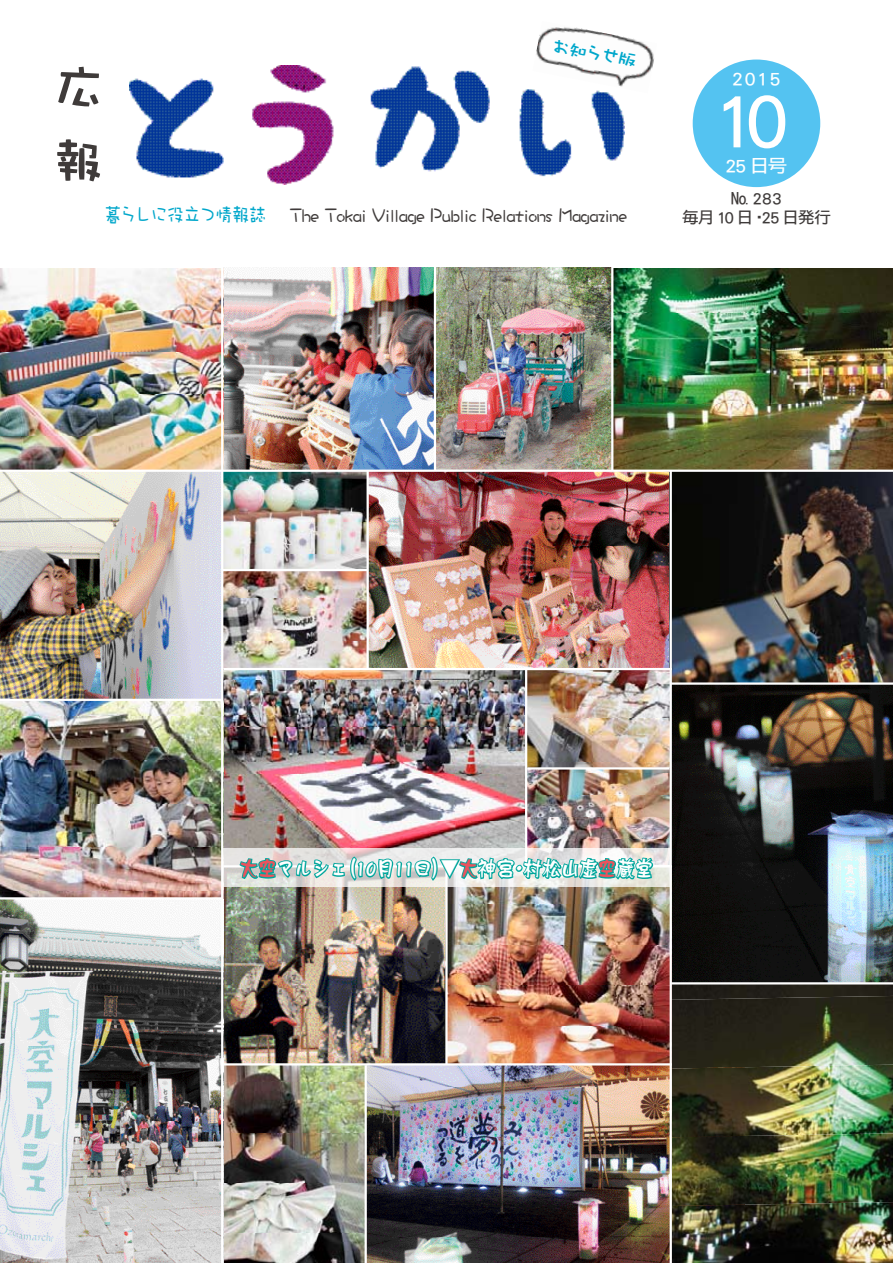
<style>
.page{position:relative;width:893px;height:1263px;background:#fff}
.page>*{position:absolute;margin:0;border:0;box-sizing:border-box;transform-origin:0 0}
.t1{font:74.4px "DF Gothic P Std W5";color:#fff;scale:1.05 1}
.t2{font:53.1px/74.4px "DF Craft Yu Std W7";color:#3f3b3a}
.t3{font:21.45px "DF Ru Lei A Std W9";letter-spacing:-.045em;color:#fff;scale:.9 1}
.t4{font:21.3px "DF Craft Yu Std W5";letter-spacing:-.06em;color:#3f3b3a;scale:.86 1}
.t5{font:19.2px "DF Craft Yu Std W7";color:#00a7cb}
.t6{font:18.15px "DF Gothic P Std W5";letter-spacing:.05em;color:#fff;scale:1.11 1}
.t7{font:16.2px "DF Gothic P Std W5";letter-spacing:-.055em;color:#3f3b3a;scale:1.05 1}
.t8{font:16.2px "DF Gothic P Std W5";letter-spacing:-.035em;color:#3f3b3a;scale:1.05 1}
.s1{color:#00a7cb}
.s2{color:#00b4de}
.s3{color:#ea545d}
</style>
<div class="page">
<img style="left:129px;top:66px;width:495px;height:118px">
<div style="left:693px;top:60px;width:127px;height:127px;background:#54c3f1;border-radius:50%"></div>
<img style="left:533px;top:27px;width:121px;height:66px">
<img style="left:0;top:268px;width:893px;height:202px">
<img style="left:223px;top:1065px;width:447px;height:198px">
<img style="left:672px;top:984px;width:221px;height:12px">
<img style="left:672px;top:996px;width:221px;height:69px">
<img style="left:672px;top:1065px;width:221px;height:68px">
<img style="left:672px;top:1133px;width:221px;height:69px">
<img style="left:672px;top:1202px;width:221px;height:61px">
<img style="left:672px;top:472px;width:221px;height:510px">
<img style="left:0;top:472px;width:221px;height:424px">
<img style="left:369px;top:472px;width:301px;height:196px">
<img style="left:223px;top:670px;width:302px;height:169px">
<img style="left:223px;top:887px;width:447px;height:176px">
<img style="left:0;top:896px;width:221px;height:367px">
<hr style="left:365px;top:1065px;width:2px;height:198px;background:#fff">
<hr style="left:434px;top:264px;width:2px;height:207px;background:#fff">
<hr style="left:611px;top:264px;width:2px;height:207px;background:#fff">
<hr style="left:0;top:699px;width:222px;height:2px;background:#fff">
<hr style="left:0;top:897px;width:222px;height:2px;background:#fff">
<hr style="left:671px;top:682px;width:222px;height:3px;background:#fff">
<img style="left:223px;top:472px;width:144px;height:196px">
<hr style="left:223px;top:569px;width:144px;height:2px;background:#fff">
<img style="left:527px;top:670px;width:143px;height:169px">
<hr style="left:527px;top:767px;width:143px;height:2px;background:#fff">
<hr style="left:221px;top:264px;width:2px;height:999px;background:#fff">
<hr style="left:445px;top:866px;width:3px;height:199px;background:#fff">
<img style="left:223px;top:839px;width:447px;height:48px">
<h2 class="t2" style="left:51px;top:48px;width:50px">広報</h2>
<p class="t5" style="left:554px;top:35px;width:88px;rotate:11deg">お知らせ版</p>
<p class="t6" style="left:732px;top:68px;width:46px">2015</p>
<h1 class="t1" style="left:712px;top:79px;width:75px">10</h1>
<p class="t6" style="left:725px;top:155px;width:58px">25 日号</p>
<p class="t8" style="left:731px;top:189px;width:50px">№ 283</p>
<p class="t4" style="left:104px;top:203px;width:610px"><span class="s1">暮らしに役立つ情報誌</span><span class="s2">　</span> The Tokai Village Public Relations Magazine</p>
<p class="t7" style="left:682px;top:208px;width:144px">毎月10 日･25 日発行</p>
<p class="t3" style="left:239px;top:857px;width:462px"><span class="s3">大空</span>マルシェ（10月11日）▼<span class="s3">大</span>神宮･村松山虚<span class="s3">空</span>蔵堂</p>
</div>
